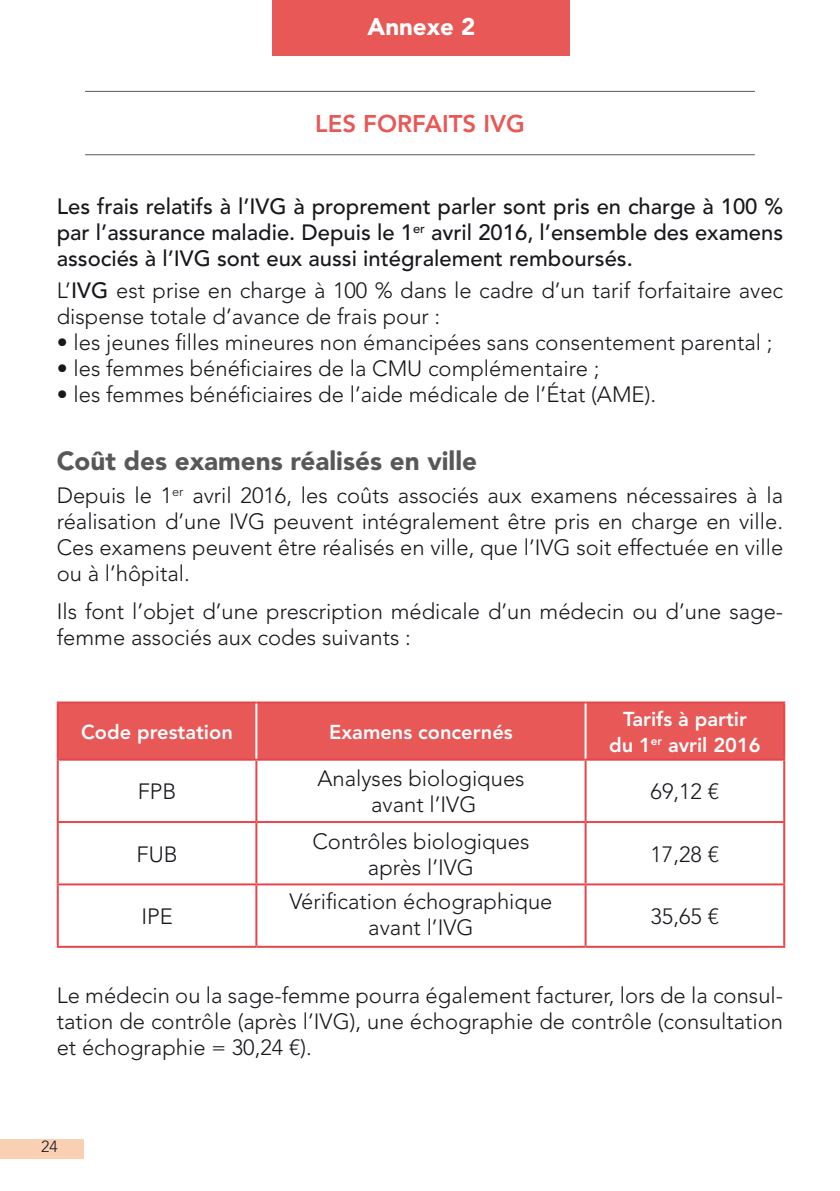
<style>
.page{position:relative;width:840px;height:1191px;background:#fff}
.page>*{position:absolute;margin:0;border:0;box-sizing:border-box;transform-origin:0 0}
.t1{font:900 26px "Avenir LT Std";color:#58585a}
.t2{font:800 24px "Avenir LT Std";color:#e85857}
.t3{font:900 24px "Avenir LT Std";color:#fff}
.t4{font:300 22px/26px "Avenir LT Std";color:#1a171c;text-align:center}
.t5{font:500 22px/26px "Avenir LT Std";color:#1a171c;text-align:justify}
.t6{font:800 20px/26px "Avenir LT Std";color:#fff;text-align:center}
.t7{font:300 16px "Avenir LT Std";color:#1a171c}
.s1{font-weight:500}
</style>
<div class="page">
<div style="left:0;top:1139px;width:83px;height:20px;background:#fad0b4"></div>
<div style="left:272px;top:0;width:298px;height:55px;background:#e85857"></div>
<hr style="left:85px;top:91px;width:669px;height:1px;background:#58585a">
<hr style="left:85px;top:154px;width:669px;height:1px;background:#58585a">
<div style="left:59px;top:703px;width:723px;height:55px;background:#e85857"></div>
<hr style="left:57px;top:758px;width:199px;height:2px;background:#e7454c">
<hr style="left:57px;top:760px;width:2px;height:61px;background:#e7454c">
<hr style="left:256px;top:758px;width:329px;height:2px;background:#e7454c">
<hr style="left:585px;top:758px;width:199px;height:2px;background:#e7454c">
<hr style="left:782px;top:760px;width:2px;height:61px;background:#e7454c">
<hr style="left:57px;top:823px;width:2px;height:60px;background:#e7454c">
<hr style="left:782px;top:823px;width:2px;height:60px;background:#e7454c">
<hr style="left:57px;top:885px;width:2px;height:60px;background:#e7454c">
<hr style="left:782px;top:885px;width:2px;height:60px;background:#e7454c">
<hr style="left:57px;top:701px;width:199px;height:2px;background:#e7454c">
<hr style="left:256px;top:701px;width:329px;height:2px;background:#e7454c">
<hr style="left:585px;top:701px;width:199px;height:2px;background:#e7454c">
<hr style="left:57px;top:703px;width:2px;height:55px;background:#e7454c">
<hr style="left:782px;top:703px;width:2px;height:55px;background:#e7454c">
<hr style="left:255px;top:703px;width:2px;height:55px;background:#fff">
<hr style="left:57px;top:821px;width:199px;height:2px;background:#e7454c">
<hr style="left:256px;top:821px;width:329px;height:2px;background:#e7454c">
<hr style="left:585px;top:821px;width:199px;height:2px;background:#e7454c">
<hr style="left:57px;top:883px;width:199px;height:2px;background:#e7454c">
<hr style="left:256px;top:883px;width:329px;height:2px;background:#e7454c">
<hr style="left:585px;top:883px;width:199px;height:2px;background:#e7454c">
<hr style="left:255px;top:760px;width:2px;height:61px;background:#e7454c">
<hr style="left:584px;top:760px;width:2px;height:61px;background:#e7454c">
<hr style="left:255px;top:823px;width:2px;height:60px;background:#e7454c">
<hr style="left:584px;top:823px;width:2px;height:60px;background:#e7454c">
<hr style="left:255px;top:885px;width:2px;height:60px;background:#e7454c">
<hr style="left:584px;top:885px;width:2px;height:60px;background:#e7454c">
<hr style="left:584px;top:703px;width:2px;height:55px;background:#fff">
<hr style="left:57px;top:945px;width:199px;height:2px;background:#e7454c">
<hr style="left:256px;top:945px;width:329px;height:2px;background:#e7454c">
<hr style="left:585px;top:945px;width:199px;height:2px;background:#e7454c">
<p class="t3" style="left:367px;top:13px;width:109px">Annexe 2</p>
<p class="t2" style="left:315px;top:110px;width:211px">LES FORFAITS IVG</p>
<p class="t5" style="left:57px;top:195px;width:727px">Les frais relatifs à l’IVG à proprement parler sont pris en charge à 100 % par l’assurance maladie. Depuis le 1<sup>er</sup> avril 2016, l’ensemble des examens associés à l’IVG sont eux aussi intégralement remboursés.</p>
<p class="t4" style="left:57px;top:278px;width:727px;text-align:left">L’<span class="s1">IVG</span> est prise en charge à 100 % dans le cadre d’un tarif forfaitaire avec dispense totale d’avance de frais pour :</p>
<p class="t4" style="left:57px;top:329px;width:716px">• les jeunes illes mineures non émancipées sans consentement parental ;</p>
<p class="t4" style="left:57px;top:355px;width:544px">• les femmes bénéiciaires de la CMU complémentaire ;</p>
<p class="t4" style="left:57px;top:381px;width:600px">• les femmes bénéiciaires de l’aide médicale de l’État (AME).</p>
<p class="t1" style="left:57px;top:446px;width:421px">Coût des examens réalisés en ville</p>
<p class="t4" style="left:57px;top:483px;width:727px;text-align:justify">Depuis le 1<sup>er</sup> avril 2016, les coûts associés aux examens nécessaires à la réalisation d’une IVG peuvent intégralement être pris en charge en ville.<br>Ces examens peuvent être réalisés en ville, que l’IVG soit effectuée en ville ou à l’hôpital.</p>
<p class="t4" style="left:57px;top:598px;width:727px;text-align:left">Ils font l’objet d’une prescription médicale d’un médecin ou d’une sage&shy;femme associés aux codes suivants :</p>
<p class="t6" style="left:81px;top:719px;width:153px">Code prestation</p>
<p class="t6" style="left:329px;top:719px;width:185px">Examens concernés</p>
<p class="t4" style="left:138px;top:778px;width:40px">FPB</p>
<p class="t4" style="left:136px;top:841px;width:43px">FUB</p>
<p class="t4" style="left:141px;top:903px;width:33px">IPE</p>
<p class="t4" style="left:317px;top:765px;width:209px">Analyses biologiques avant l’IVG</p>
<p class="t4" style="left:312px;top:828px;width:218px">Contrôles biologiques après l’IVG</p>
<p class="t4" style="left:289px;top:889px;width:264px">Vérification échographique avant l’IVG</p>
<p class="t6" style="left:608px;top:706px;width:153px">Tarifs à partir du 1<sup>er</sup> avril 2016</p>
<p class="t4" style="left:650px;top:778px;width:70px">69,12 €</p>
<p class="t4" style="left:650px;top:841px;width:70px">17,28 €</p>
<p class="t4" style="left:650px;top:903px;width:70px">35,65 €</p>
<p class="t4" style="left:57px;top:983px;width:727px;text-align:justify">Le médecin ou la sage-femme pourra également facturer, lors de la consul&shy;tation de contrôle (après l’IVG), une échographie de contrôle (consultation et échographie = 30,24 €).</p>
<p class="t7" style="left:41px;top:1137px;width:18px">24</p>
</div>
